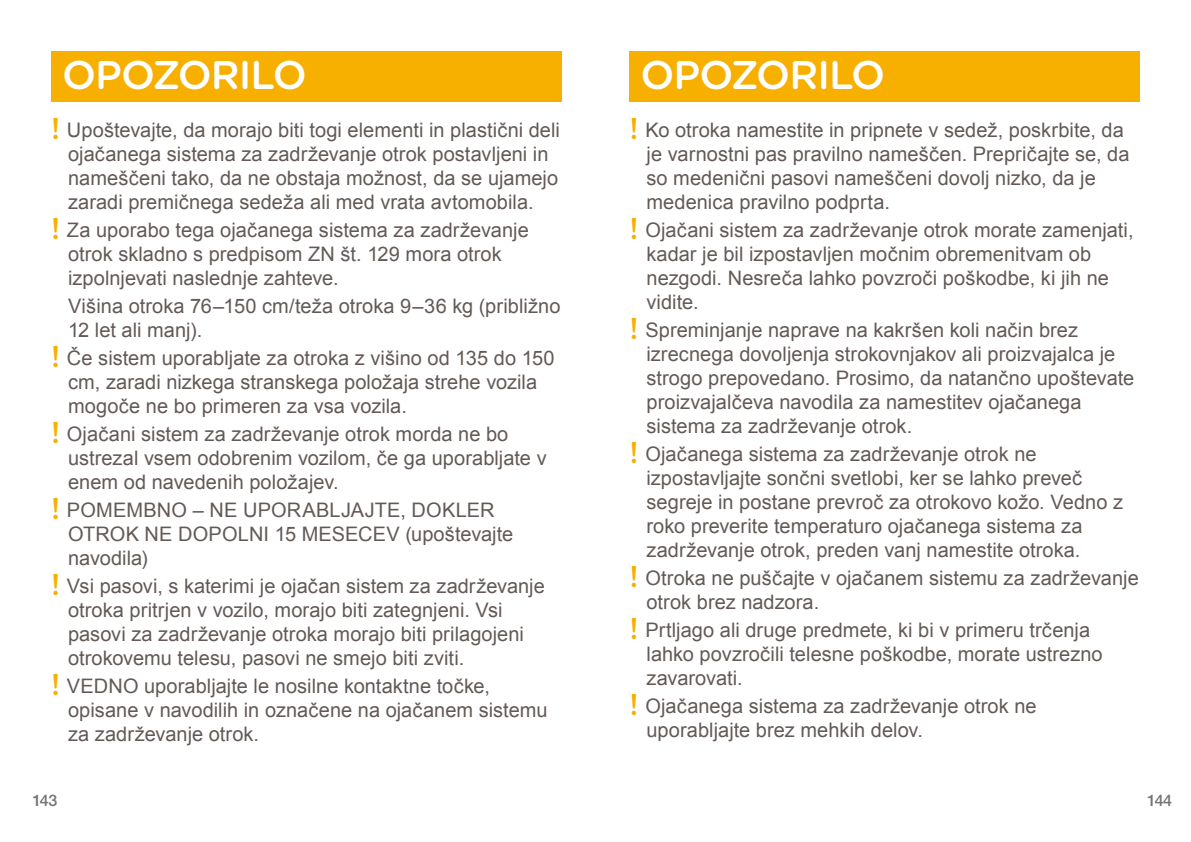
<style>
.page{position:relative;width:1191px;height:842px;background:#fff}
.page>*{position:absolute;margin:0;border:0;box-sizing:border-box;transform-origin:0 0}
.t1{font:500 40px "Gotham Rounded";letter-spacing:-.025em;color:#fff}
.t2{font:20px/24px "Arial";color:#635a57}
.t3{font:500 16px "Helvetica Neue LT Std";letter-spacing:-.06em;color:#767575}
.s1{font-family:"Gotham Rounded";font-weight:500;font-size:30px;color:#f7af00}
</style>
<div class="page">
<div style="left:629px;top:51px;width:511px;height:51px;background:#f7af00"></div>
<div style="left:51px;top:51px;width:510px;height:51px;background:#f7af00"></div>
<h1 class="t1" style="left:62px;top:46px;width:246px">OPOZORILO</h1>
<p class="t2" style="left:68px;top:118px;width:493px;text-indent:-17px"><span class="s1">!</span> Upoštevajte, da morajo biti togi elementi in plastični deli ojačanega sistema za zadrževanje otrok postavljeni in nameščeni tako, da ne obstaja možnost, da se ujamejo zaradi premičnega sedeža ali med vrata avtomobila.</p>
<p class="t2" style="left:68px;top:218px;width:462px;text-indent:-17px"><span class="s1">!</span> Za uporabo tega ojačanega sistema za zadrževanje otrok skladno s predpisom ZN št. 129 mora otrok izpolnjevati naslednje zahteve.</p>
<p class="t2" style="left:68px;top:294px;width:494px">Višina otroka 76–150 cm/teža otroka 9–36 kg (približno<br>12 let ali manj).</p>
<p class="t2" style="left:68px;top:346px;width:488px;text-indent:-17px"><span class="s1">!</span> Če sistem uporabljate za otroka z višino od 135 do 150 cm, zaradi nizkega stranskega položaja strehe vozila mogoče ne bo primeren za vsa vozila.</p>
<p class="t2" style="left:68px;top:422px;width:480px;text-indent:-17px"><span class="s1">!</span> Ojačani sistem za zadrževanje otrok morda ne bo ustrezal vsem odobrenim vozilom, če ga uporabljate v enem od navedenih položajev.</p>
<p class="t2" style="left:68px;top:498px;width:447px;text-indent:-17px"><span class="s1">!</span> POMEMBNO – NE UPORABLJAJTE, DOKLER<br>OTROK NE DOPOLNI 15 MESECEV (upoštevajte navodila)</p>
<p class="t2" style="left:68px;top:574px;width:478px;text-indent:-17px"><span class="s1">!</span> Vsi pasovi, s katerimi je ojačan sistem za zadrževanje otroka pritrjen v vozilo, morajo biti zategnjeni. Vsi pasovi za zadrževanje otroka morajo biti prilagojeni otrokovemu telesu, pasovi ne smejo biti zviti.</p>
<p class="t2" style="left:68px;top:674px;width:481px;text-indent:-17px"><span class="s1">!</span> VEDNO uporabljajte le nosilne kontaktne točke, opisane v navodilih in označene na ojačanem sistemu za zadrževanje otrok.</p>
<h1 class="t1" style="left:640px;top:46px;width:246px">OPOZORILO</h1>
<p class="t2" style="left:646px;top:118px;width:484px;text-indent:-17px"><span class="s1">!</span> Ko otroka namestite in pripnete v sedež, poskrbite, da je varnostni pas pravilno nameščen. Prepričajte se, da so medenični pasovi nameščeni dovolj nizko, da je medenica pravilno podprta.</p>
<p class="t2" style="left:646px;top:218px;width:488px;text-indent:-17px"><span class="s1">!</span> Ojačani sistem za zadrževanje otrok morate zamenjati, kadar je bil izpostavljen močnim obremenitvam ob nezgodi. Nesreča lahko povzroči poškodbe, ki jih ne vidite.</p>
<p class="t2" style="left:646px;top:318px;width:489px;text-indent:-17px"><span class="s1">!</span> Spreminjanje naprave na kakršen koli način brez izrecnega dovoljenja strokovnjakov ali proizvajalca je strogo prepovedano. Prosimo, da natančno upoštevate proizvajalčeva navodila za namestitev ojačanega sistema za zadrževanje otrok.</p>
<p class="t2" style="left:646px;top:442px;width:478px;text-indent:-17px"><span class="s1">!</span> Ojačanega sistema za zadrževanje otrok ne izpostavljajte sončni svetlobi, ker se lahko preveč segreje in postane prevroč za otrokovo kožo. Vedno z roko preverite temperaturo ojačanega sistema za zadrževanje otrok, preden vanj namestite otroka.</p>
<p class="t2" style="left:646px;top:566px;width:494px;text-indent:-17px"><span class="s1">!</span> Otroka ne puščajte v ojačanem sistemu za zadrževanje otrok brez nadzora.</p>
<p class="t2" style="left:646px;top:618px;width:458px;text-indent:-17px"><span class="s1">!</span> Prtljago ali druge predmete, ki bi v primeru trčenja lahko povzročili telesne poškodbe, morate ustrezno zavarovati.</p>
<p class="t2" style="left:646px;top:694px;width:392px;text-indent:-17px"><span class="s1">!</span> Ojačanega sistema za zadrževanje otrok ne uporabljajte brez mehkih delov.</p>
<p class="t3" style="left:32px;top:791px;width:26px">143</p>
<p class="t3" style="left:1147px;top:791px;width:26px">144</p>
</div>
